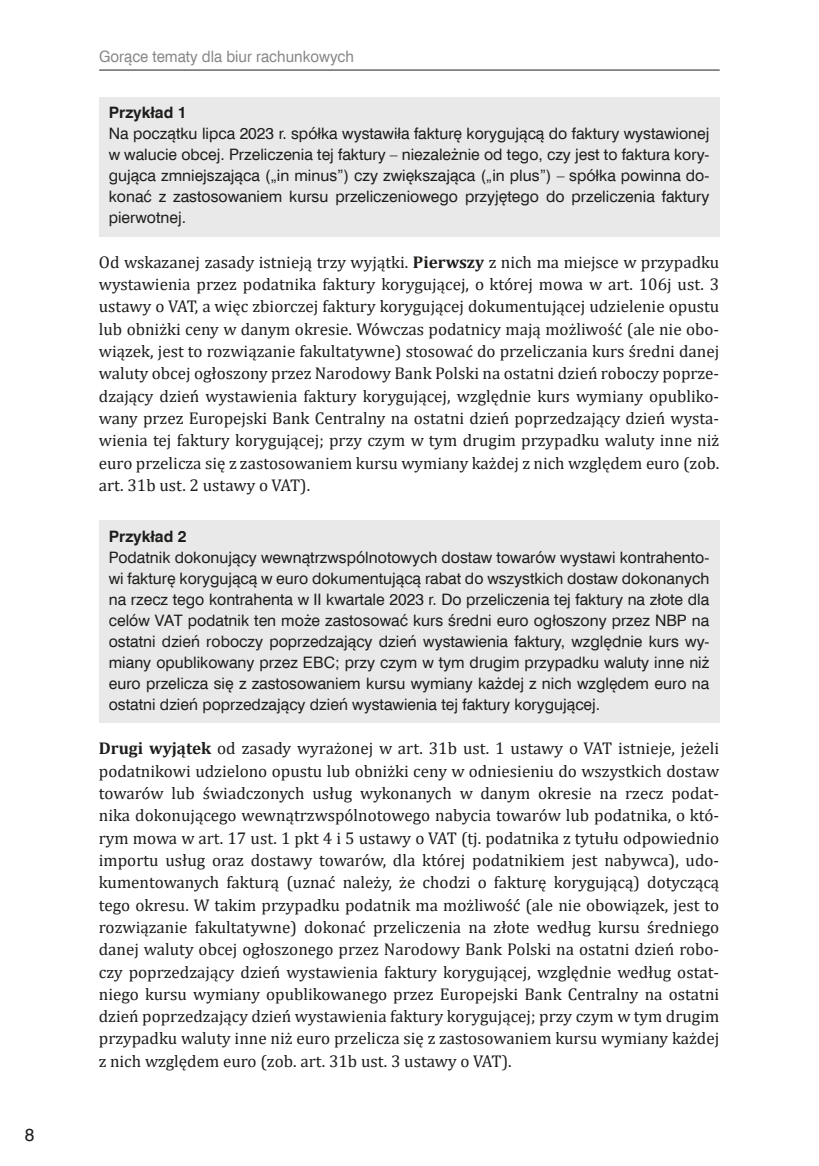
<style>
.page{position:relative;width:819px;height:1166px;background:#fff}
.page>*{position:absolute;margin:0;border:0;box-sizing:border-box;transform-origin:0 0}
.t1{font:17.5px "Swiss 721 TL";color:#1d1d1b}
.t2{font:17.15px/22.4px "Cambria";color:#1d1d1b;text-align:justify}
.t3{font:15.75px/21px "Swiss 721 TL";color:#1d1d1b;text-align:justify}
.t4{font:15.75px "Swiss 721 TL";color:#878787;scale:.95 1}
.t5{font:700 15.75px "Swiss 721 TL";color:#1d1d1b}
.s1{font-weight:700}
</style>
<div class="page">
<hr style="left:99px;top:70px;width:620px;height:1px;background:#1d1d1b">
<div style="left:99px;top:97px;width:620px;height:24px;background:#e9e9e9"></div>
<div style="left:99px;top:118px;width:620px;height:118px;background:#e9e9e9"></div>
<div style="left:99px;top:520px;width:620px;height:25px;background:#e9e9e9"></div>
<div style="left:99px;top:541px;width:620px;height:182px;background:#e9e9e9"></div>
<p class="t1" style="left:25px;top:1124px;width:11px">8</p>
<p class="t4" style="left:99px;top:47px;width:270px">Gorące tematy dla biur rachunkowych</p>
<p class="t5" style="left:109px;top:102px;width:80px">Przykład 1</p>
<p class="t3" style="left:109px;top:123px;width:602px">Na początku lipca 2023 r. spółka wystawiła fakturę korygującą do faktury wystawionej w walucie obcej. Przeliczenia tej faktury – niezależnie od tego, czy jest to faktura kory&shy;gująca zmniejszająca („in minus”) czy zwiększająca („in plus”) – spółka powinna do&shy;konać z zastosowaniem kursu przeliczeniowego przyjętego do przeliczenia faktury pierwotnej.</p>
<p class="t2" style="left:99px;top:250px;width:622px">Od wskazanej zasady istnieją trzy wyjątki. <span class="s1">Pierwszy</span> z nich ma miejsce w przypadku wystawienia przez podatnika faktury korygującej, o której mowa w art. 106j ust. 3 ustawy o VAT, a więc zbiorczej faktury korygującej dokumentującej udzielenie opustu lub obniżki ceny w danym okresie. Wówczas podatnicy mają możliwość (ale nie obo&shy;wiązek, jest to rozwiązanie fakultatywne) stosować do przeliczania kurs średni danej waluty obcej ogłoszony przez Narodowy Bank Polski na ostatni dzień roboczy poprze&shy;dzający dzień wystawienia faktury korygującej, względnie kurs wymiany opubliko&shy;wany przez Europejski Bank Centralny na ostatni dzień poprzedzający dzień wysta&shy;wienia tej faktury korygującej; przy czym w tym drugim przypadku waluty inne niż euro przelicza się z zastosowaniem kursu wymiany każdej z nich względem euro (zob. art. 31b ust. 2 ustawy o VAT).</p>
<p class="t5" style="left:109px;top:526px;width:80px">Przykład 2</p>
<p class="t3" style="left:109px;top:546px;width:602px">Podatnik dokonujący wewnątrzwspólnotowych dostaw towarów wystawi kontrahento&shy;wi fakturę korygującą w euro dokumentującą rabat do wszystkich dostaw dokonanych na rzecz tego kontrahenta w II kwartale 2023 r. Do przeliczenia tej faktury na złote dla celów VAT podatnik ten może zastosować kurs średni euro ogłoszony przez NBP na ostatni dzień roboczy poprzedzający dzień wystawienia faktury, względnie kurs wy&shy;miany opublikowany przez EBC; przy czym w tym drugim przypadku waluty inne niż euro przelicza się z zastosowaniem kursu wymiany każdej z nich względem euro na ostatni dzień poprzedzający dzień wystawienia tej faktury korygującej.</p>
<p class="t2" style="left:99px;top:737px;width:622px"><span class="s1">Drugi wyjątek</span> od zasady wyrażonej w art. 31b ust. 1 ustawy o VAT istnieje, jeżeli podatnikowi udzielono opustu lub obniżki ceny w odniesieniu do wszystkich dostaw towarów lub świadczonych usług wykonanych w danym okresie na rzecz podat&shy;nika dokonującego wewnątrzwspólnotowego nabycia towarów lub podatnika, o któ&shy;rym mowa w art. 17 ust. 1 pkt 4 i 5 ustawy o VAT (tj. podatnika z tytułu odpowiednio importu usług oraz dostawy towarów, dla której podatnikiem jest nabywca), udo&shy;kumentowanych fakturą (uznać należy, że chodzi o fakturę korygującą) dotyczącą tego okresu. W takim przypadku podatnik ma możliwość (ale nie obowiązek, jest to rozwiązanie fakultatywne) dokonać przeliczenia na złote według kursu średniego danej waluty obcej ogłoszonego przez Narodowy Bank Polski na ostatni dzień robo&shy;czy poprzedzający dzień wystawienia faktury korygującej, względnie według ostat&shy;niego kursu wymiany opublikowanego przez Europejski Bank Centralny na ostatni dzień poprzedzający dzień wystawienia faktury korygującej; przy czym w tym drugim przypadku waluty inne niż euro przelicza się z zastosowaniem kursu wymiany każdej z nich względem euro (zob. art. 31b ust. 3 ustawy o VAT).</p>
</div>
